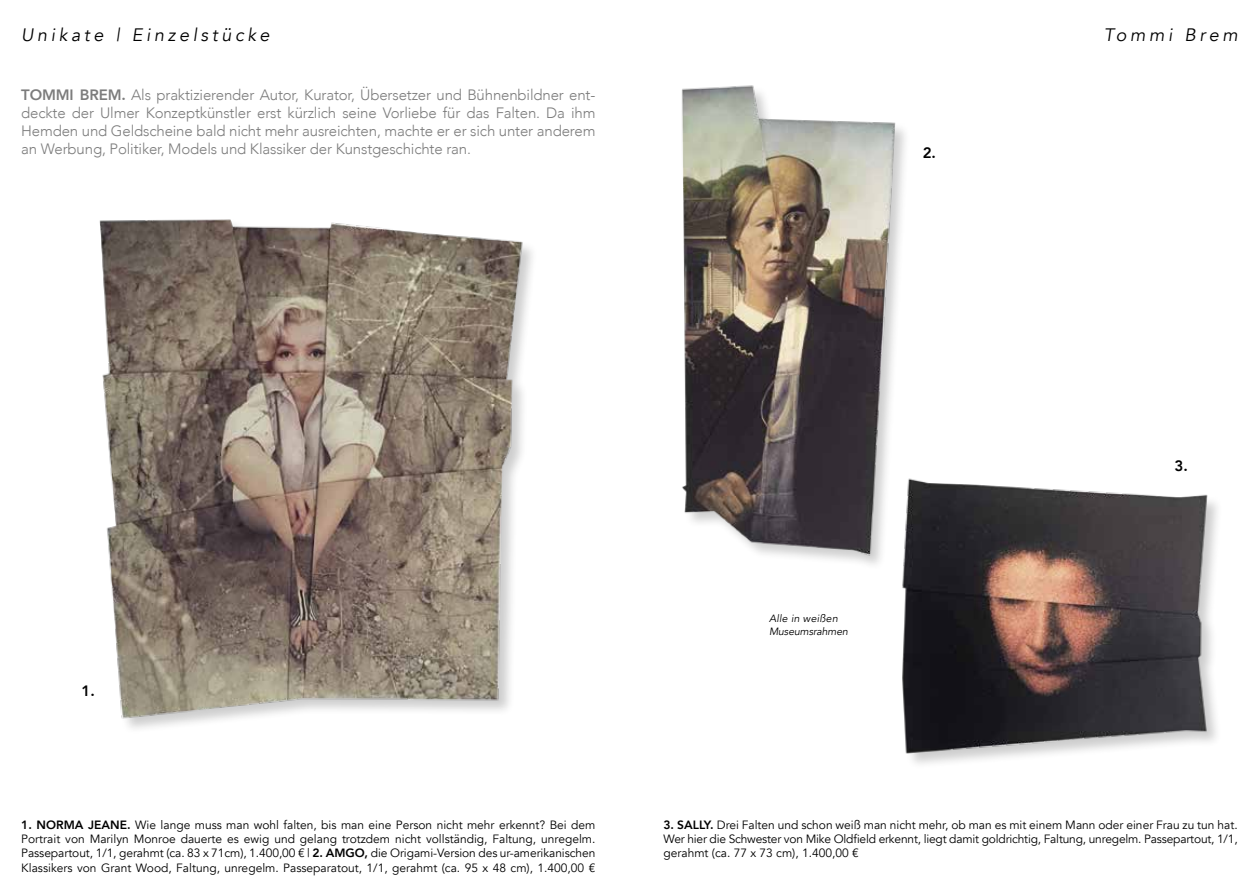
<style>
.page{position:relative;width:1259px;height:893px;background:#fff}
.page>*{position:absolute;margin:0;border:0;box-sizing:border-box;transform-origin:0 0}
.t1{font:italic 18px "Avenir";letter-spacing:.2em;color:#000}
.t2{font:300 15px/18px "Avenir";letter-spacing:-.01em;color:#7c7c7c;text-align:justify}
.t3{font:800 15px "Avenir";color:#000}
.t4{font:12px/14.4px "Avenir";color:#000;text-align:justify}
.t5{font:italic 10.5px/12.6px "Avenir";letter-spacing:-.01em;color:#000}
.s1{font-weight:800}
</style>
<div class="page">
<img style="left:99px;top:219px;width:434px;height:510px">
<img style="left:681px;top:85px;width:224px;height:479px">
<img style="left:889px;top:455px;width:328px;height:309px">
<h1 class="t1" style="left:21px;top:24px;width:250px">Unikate | Einzelstücke</h1>
<h1 class="t1" style="left:1104px;top:24px;width:135px">Tommi Brem</h1>
<p class="t2" style="left:21px;top:86px;width:576px"><span class="s1">TOMMI BREM.</span> Als praktizierender Autor, Kurator, Übersetzer und Bühnenbildner ent&shy;deckte der Ulmer Konzeptkünstler erst kürzlich seine Vorliebe für das Falten. Da ihm Hemden und Geldscheine bald nicht mehr ausreichten, machte er er sich unter anderem an Werbung, Politiker, Models und Klassiker der Kunstgeschichte ran.</p>
<p class="t3" style="left:922px;top:141px;width:15px">2.</p>
<p class="t3" style="left:82px;top:679px;width:15px">1.</p>
<p class="t5" style="left:769px;top:613px;width:80px">Alle in weißen<br>Museumsrahmen</p>
<p class="t3" style="left:1174px;top:454px;width:15px">3.</p>
<p class="t4" style="left:21px;top:817px;width:576px"><span class="s1">1. NORMA JEANE.</span> Wie lange muss man wohl falten, bis man eine Person nicht mehr erkennt? Bei dem Portrait von Marilyn Monroe dauerte es ewig und gelang trotzdem nicht vollständig, Faltung, unregelm.<br>Passepartout, 1/1, gerahmt (ca. 83 x 71cm), 1.400,00 € | <span class="s1">2. AMGO,</span> die Origami-Version des ur-amerikanischen Klassikers von Grant Wood, Faltung, unregelm. Passeparatout, 1/1, gerahmt (ca. 95 x 48 cm), 1.400,00 €</p>
<p class="t4" style="left:663px;top:817px;width:576px"><span class="s1">3. SALLY.</span> Drei Falten und schon weiß man nicht mehr, ob man es mit einem Mann oder einer Frau zu tun hat.<br>Wer hier die Schwester von Mike Oldfield erkennt, liegt damit goldrichtig, Faltung, unregelm. Passepartout, 1/1, gerahmt (ca. 77 x 73 cm), 1.400,00 €</p>
</div>
